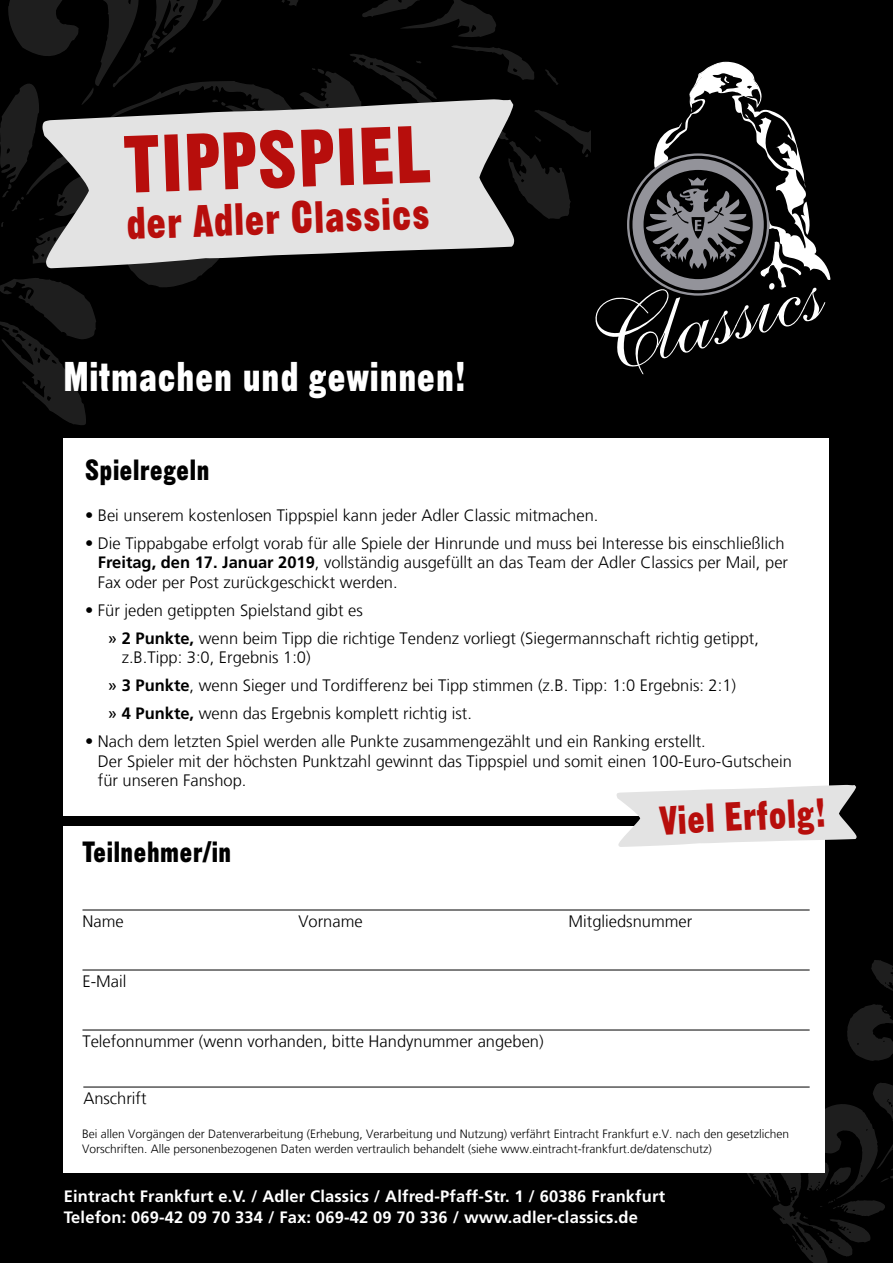
<style>
.page{position:relative;width:893px;height:1263px;background:#000}
.page>*{position:absolute;margin:0;border:0;box-sizing:border-box;transform-origin:0 0}
.t1{font:79.05px "Gothic Thirteen Std";color:#b70e0c}
.t2{font:43.95px "Gothic Thirteen Std";color:#b70e0c}
.t3{font:40.5px "Gothic Thirteen Std";letter-spacing:.02em;color:#fff}
.t4{font:39.45px "Gothic Thirteen Std";color:#b70e0c}
.t5{font:28.5px "Gothic Thirteen Std";letter-spacing:.02em;color:#000}
.t6{font:300 16.5px/19.5px "Frutiger LT";color:#000}
.t7{font:700 16.5px/21px "Frutiger LT Std";letter-spacing:.01em;color:#fff}
.t8{font:300 12px/15px "Frutiger LT";color:#000}
.s1{font-family:"Frutiger LT Std";font-weight:700}
.s2{font-weight:400}
</style>
<div class="page">
<svg style="left:871px;top:960px;width:22px;height:31px"></svg>
<svg style="left:847px;top:1004px;width:46px;height:57px"></svg>
<svg style="left:740px;top:1083px;width:153px;height:180px"></svg>
<div style="left:64px;top:438px;width:765px;height:378px;background:#fff"></div>
<div style="left:64px;top:826px;width:761px;height:346px;background:#fff"></div>
<hr style="left:83px;top:1087px;width:727px;height:1px;background:#000">
<hr style="left:82px;top:910px;width:728px;height:1px;background:#000">
<hr style="left:82px;top:970px;width:728px;height:1px;background:#000">
<hr style="left:82px;top:1030px;width:728px;height:1px;background:#000">
<svg style="left:616px;top:785px;width:241px;height:62px"></svg>
<svg style="left:0;top:0;width:830px;height:425px"></svg>
<svg style="left:42px;top:99px;width:472px;height:169px;fill:#e3e3e3"></svg>
<h1 class="t1" style="left:123px;top:116px;width:308px;rotate:-2deg">TIPPSPIEL</h1>
<h2 class="t2" style="left:125px;top:196px;width:305px;rotate:-2deg">der Adler Classics</h2>
<h3 class="t3" style="left:64px;top:352px;width:404px">Mitmachen und gewinnen!</h3>
<h3 class="t5" style="left:85px;top:452px;width:126px">Spielregeln</h3>
<p class="t6" style="left:85px;top:505px;width:515px">• Bei unserem kostenlosen Tippspiel kann jeder Adler Classic mitmachen.</p>
<p class="t6" style="left:98px;top:533px;width:692px;text-indent:-13px">• Die Tippabgabe erfolgt vorab für alle Spiele der Hinrunde und muss bei Interesse bis einschließlich<br><span class="s1">Freitag, den 17. Januar 2019</span>, vollständig ausgefüllt an das Team der Adler Classics per Mail, per<br>Fax oder per Post zurückgeschickt werden.</p>
<p class="t6" style="left:108px;top:596px;width:652px;line-height:28px;text-indent:-23px">• Für jeden getippten Spielstand gibt es<br><span class="s2">»</span> <span class="s1">2 Punkte,</span> wenn beim Tipp die richtige Tendenz vorliegt (Siegermannschaft richtig getippt,</p>
<p class="t6" style="left:108px;top:643px;width:630px;line-height:28px;text-indent:14px">z.B.Tipp: 3:0, Ergebnis 1:0)<br><span class="s2">»</span> <span class="s1">3 Punkte</span>, wenn Sieger und Tordifferenz bei Tipp stimmen (z.B. Tipp: 1:0 Ergebnis: 2:1) <span class="s2">»</span> <span class="s1">4 Punkte,</span> wenn das Ergebnis komplett richtig ist.</p>
<p class="t6" style="left:98px;top:732px;width:696px;text-indent:-13px">• Nach dem letzten Spiel werden alle Punkte zusammengezählt und ein Ranking erstellt.<br>Der Spieler mit der höchsten Punktzahl gewinnt das Tippspiel und somit einen 100-Euro-Gutschein für unseren Fanshop.</p>
<h3 class="t5" style="left:82px;top:834px;width:150px">Teilnehmer/in</h3>
<h3 class="t4" style="left:658px;top:796px;width:168px;rotate:-3deg">Viel Erfolg!</h3>
<p class="t6" style="left:82px;top:912px;width:43px">Name</p>
<p class="t6" style="left:299px;top:912px;width:66px">Vorname</p>
<p class="t6" style="left:569px;top:912px;width:125px">Mitgliedsnummer</p>
<p class="t6" style="left:82px;top:972px;width:45px">E-Mail</p>
<p class="t6" style="left:82px;top:1032px;width:463px">Telefonnummer (wenn vorhanden, bitte Handynummer angeben)</p>
<p class="t6" style="left:83px;top:1089px;width:65px">Anschrift</p>
<p class="t8" style="left:82px;top:1126px;width:708px">Bei allen Vorgängen der Datenverarbeitung (Erhebung, Verarbeitung und Nutzung) verfährt Eintracht Frankfurt e.V. nach den gesetzlichen<br>Vorschriften. Alle personenbezogenen Daten werden vertraulich behandelt (siehe www.eintracht-frankfurt.de/datenschutz)</p>
<p class="t7" style="left:64px;top:1186px;width:603px">Eintracht Frankfurt e.V. / Adler Classics / Alfred-Pfaff-Str. 1 / 60386 Frankfurt<br>Telefon: 069-42 09 70 334 / Fax: 069-42 09 70 336 / www.adler-classics.de</p>
</div>
